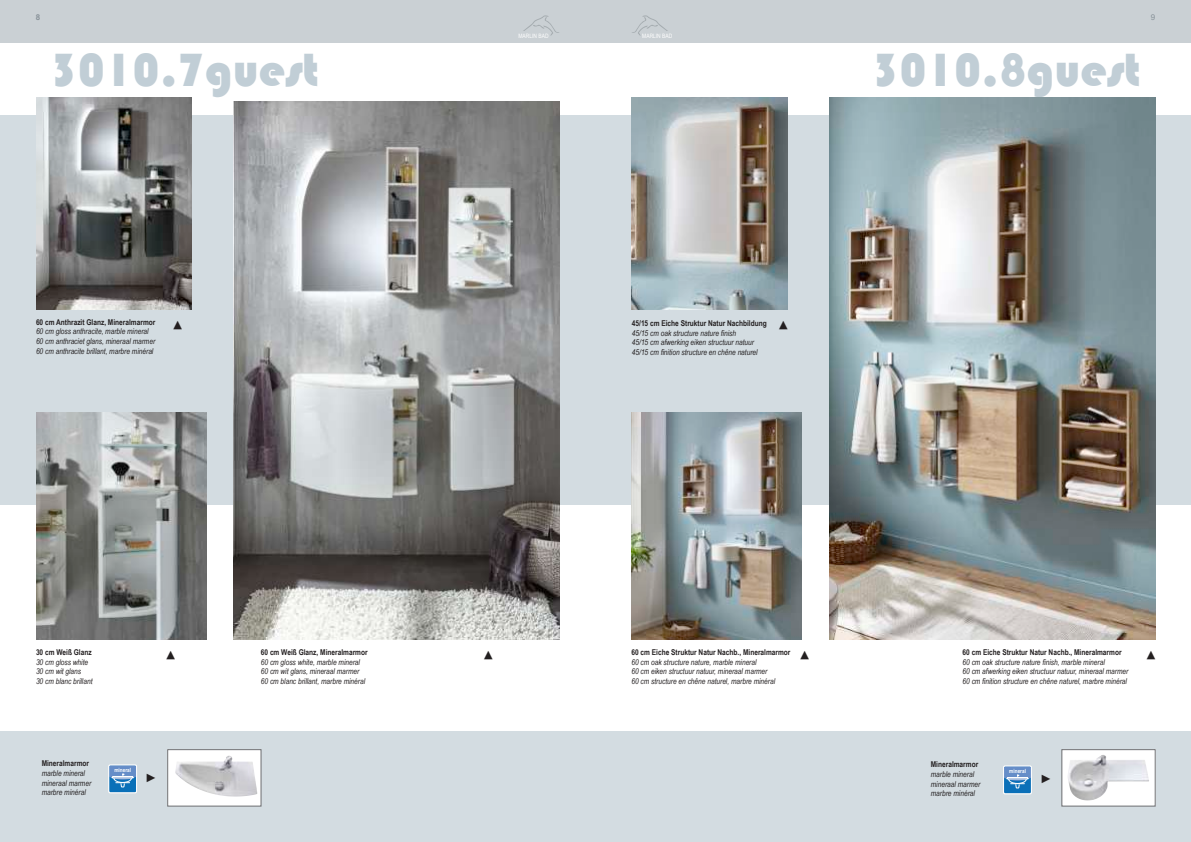
<style>
.page{position:relative;width:1191px;height:842px;background:#fff}
.page>*{position:absolute;margin:0;border:0;box-sizing:border-box;transform-origin:0 0}
.t1{font:48px "Bauhaus 93";color:#c1ced6}
.t2{font:12px "Arial";color:#231f20}
.t3{font:italic 8px/9.6px "Arial Narrow";color:#231f20}
.t4{font:700 8px "Arial Narrow";color:#231f20}
.t5{font:700 8px "Arial";color:#879198}
.t6{font:8px "Arial";color:#879198}
.t7{font:6px "Arial Narrow";color:#fff}
.t8{font:700 5.7px "Arial Narrow";color:#fff}
</style>
<div class="page">
<div style="left:0;top:0;width:1191px;height:43px;background:#cad0d4"></div>
<svg style="left:632px;top:15px;width:36px;height:21px"></svg>
<svg style="left:523px;top:15px;width:36px;height:21px"></svg>
<div style="left:0;top:731px;width:1191px;height:111px;background:#d3dce1"></div>
<div style="left:0;top:115px;width:1191px;height:390px;background:#d3dce1"></div>
<img style="left:829px;top:97px;width:326px;height:543px">
<img style="left:234px;top:101px;width:326px;height:539px">
<img style="left:36px;top:97px;width:156px;height:213px">
<img style="left:36px;top:413px;width:170px;height:227px">
<div style="left:168px;top:750px;width:93px;height:56px;background:#fff"></div>
<img style="left:175px;top:756px;width:82px;height:41px">
<div style="left:168px;top:749px;width:93px;height:57px;border:1px solid #6d6e71"></div>
<svg style="left:110px;top:767px;width:25px;height:24px"></svg>
<div style="left:108px;top:765px;width:29px;height:28px;border:1px solid #fff"></div>
<img style="left:631px;top:97px;width:156px;height:213px">
<img style="left:631px;top:413px;width:170px;height:227px">
<div style="left:1061px;top:750px;width:94px;height:56px;background:#fff"></div>
<img style="left:1068px;top:755px;width:81px;height:45px">
<div style="left:1061px;top:749px;width:94px;height:57px;border:1px solid #6d6e71"></div>
<svg style="left:1005px;top:768px;width:24px;height:24px"></svg>
<div style="left:1003px;top:766px;width:28px;height:28px;border:1px solid #fff"></div>
<p class="t5" style="left:36px;top:14px;width:6px">8</p>
<p class="t6" style="left:1150px;top:14px;width:6px">9</p>
<p class="t7" style="left:518px;top:32px;width:32px">MARLIN BAD</p>
<p class="t7" style="left:642px;top:32px;width:32px">MARLIN BAD</p>
<h1 class="t1" style="left:872px;top:53px;width:270px">3010.8guest</h1>
<h1 class="t1" style="left:51px;top:53px;width:270px">3010.7guest</h1>
<p class="t4" style="left:36px;top:319px;width:121px">60 cm Anthrazit Glanz, Mineralmarmor</p>
<p class="t3" style="left:36px;top:327px;width:121px">60 cm gloss anthracite, marble mineral<br>60 cm anthraciet glans, mineraal marmer<br>60 cm anthracite brillant, marbre minéral</p>
<h2 class="t2" style="left:169px;top:331px;width:13px;rotate:-90deg">►</h2>
<p class="t4" style="left:632px;top:320px;width:136px">45/15 cm Eiche Struktur Natur Nachbildung</p>
<p class="t3" style="left:632px;top:328px;width:127px">45/15 cm oak structure nature 昀椀nish<br>45/15 cm afwerking eiken structuur natuur<br>45/15 cm 昀椀nition structure en chêne naturel</p>
<h2 class="t2" style="left:775px;top:331px;width:13px;rotate:-90deg">►</h2>
<p class="t4" style="left:36px;top:649px;width:57px">30 cm Weiß Glanz</p>
<p class="t3" style="left:36px;top:657px;width:58px">30 cm gloss white<br>30 cm wit glans<br>30 cm blanc brillant</p>
<h2 class="t2" style="left:162px;top:661px;width:13px;rotate:-90deg">►</h2>
<p class="t4" style="left:42px;top:760px;width:49px">Mineralmarmor</p>
<p class="t3" style="left:42px;top:768px;width:51px">marble mineral mineraal marmer marbre minéral</p>
<p class="t8" style="left:114px;top:766px;width:18px">mineral</p>
<h2 class="t2" style="left:145px;top:770px;width:13px">►</h2>
<p class="t4" style="left:261px;top:649px;width:108px">60 cm Weiß Glanz, Mineralmarmor</p>
<p class="t3" style="left:261px;top:657px;width:106px">60 cm gloss white, marble mineral<br>60 cm wit glans, mineraal marmer<br>60 cm blanc brillant, marbre minéral</p>
<p class="t4" style="left:631px;top:649px;width:160px">60 cm Eiche Struktur Natur Nachb., Mineralmarmor</p>
<p class="t3" style="left:631px;top:657px;width:145px">60 cm oak structure nature, marble mineral<br>60 cm eiken structuur natuur, mineraal marmer<br>60 cm structure en chêne naturel, marbre minéral</p>
<p class="t4" style="left:962px;top:649px;width:160px">60 cm Eiche Struktur Natur Nachb., Mineralmarmor</p>
<p class="t3" style="left:962px;top:657px;width:167px">60 cm oak structure nature 昀椀nish, marble mineral<br>60 cm afwerking eiken structuur natuur, mineraal marmer<br>60 cm 昀椀nition structure en chêne naturel, marbre minéral</p>
<h2 class="t2" style="left:480px;top:661px;width:13px;rotate:-90deg">►</h2>
<h2 class="t2" style="left:1142px;top:661px;width:13px;rotate:-90deg">►</h2>
<h2 class="t2" style="left:796px;top:661px;width:13px;rotate:-90deg">►</h2>
<p class="t4" style="left:931px;top:761px;width:49px">Mineralmarmor</p>
<p class="t3" style="left:931px;top:769px;width:51px">marble mineral mineraal marmer marbre minéral</p>
<p class="t8" style="left:1009px;top:767px;width:18px">mineral</p>
<h2 class="t2" style="left:1040px;top:771px;width:13px">►</h2>
</div>
